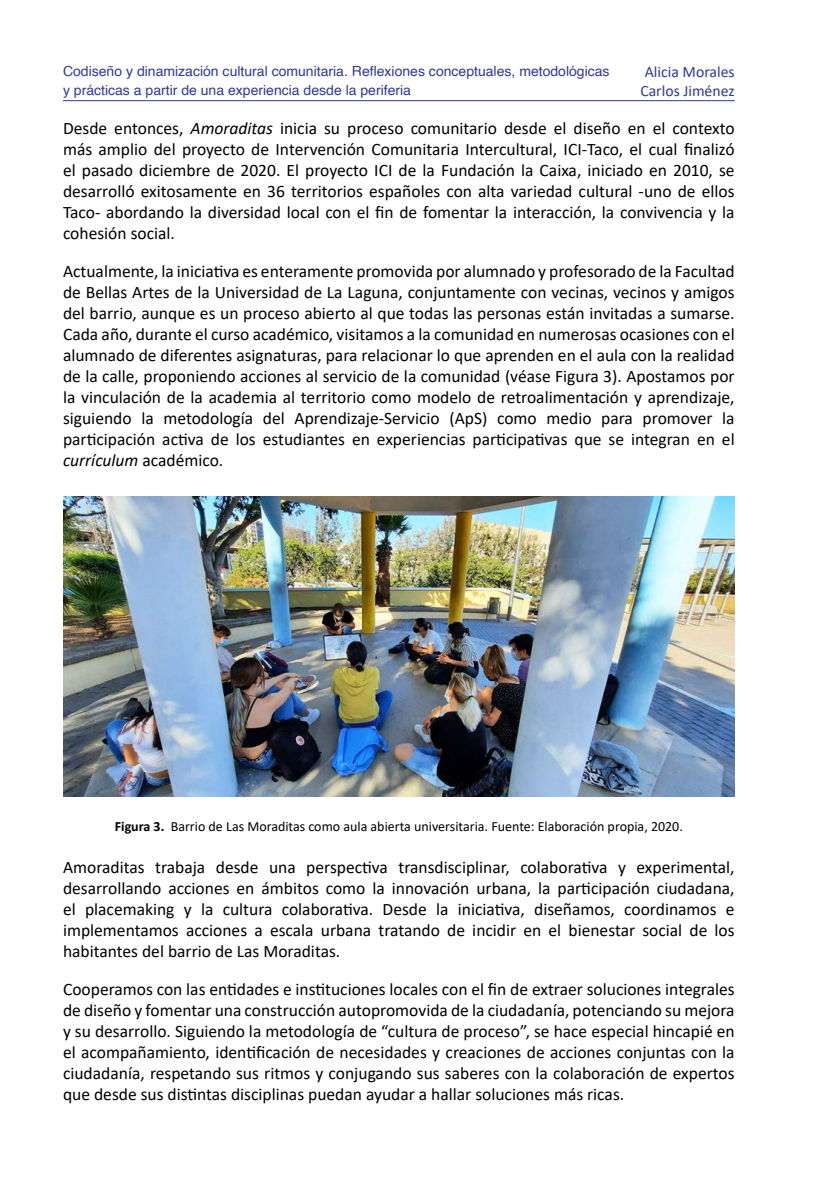
<style>
.page{position:relative;width:834px;height:1191px;background:#fff}
.page>*{position:absolute;margin:0;border:0;box-sizing:border-box;transform-origin:0 0}
.t1{font:17.5px/21px "Calibri";color:#000;text-align:justify}
.t2{font:15.75px/18.9px "Calibri";color:#2f3896}
.t3{font:14px/19.2px "Helvetica";color:#2f3896}
.t4{font:14px "Calibri";color:#000}
.s1{font-style:italic}
.s2{font-weight:700}
</style>
<div class="page">
<hr style="left:63px;top:100px;width:671px;height:1px;background:#2f3896">
<img style="left:63px;top:496px;width:671px;height:300px">
<p class="t3" style="left:63px;top:62px;width:548px">Codiseño y dinamización cultural comunitaria. Reflexiones conceptuales, metodológicas y prácticas a partir de una experiencia desde la periferia</p>
<p class="t2" style="left:640px;top:62px;width:96px">Alicia Morales<br>Carlos Jiménez</p>
<p class="t1" style="left:63px;top:117px;width:673px">Desde entonces, <span class="s1">Amoraditas</span> inicia su proceso comunitario desde el diseño en el contexto más amplio del proyecto de Intervención Comunitaria Intercultural, ICI-Taco, el cual finalizó el pasado diciembre de 2020. El proyecto ICI de la Fundación la Caixa, iniciado en 2010, se desarrolló exitosamente en 36 territorios españoles con alta variedad cultural -uno de ellos Taco- abordando la diversidad local con el fin de fomentar la interacción, la convivencia y la cohesión social.</p>
<p class="t1" style="left:63px;top:261px;width:673px">Actualmente, la iniciativa es enteramente promovida por alumnado y profesorado de la Facultad de Bellas Artes de la Universidad de La Laguna, conjuntamente con vecinas, vecinos y amigos del barrio, aunque es un proceso abierto al que todas las personas están invitadas a sumarse.<br>Cada año, durante el curso académico, visitamos a la comunidad en numerosas ocasiones con el alumnado de diferentes asignaturas, para relacionar lo que aprenden en el aula con la realidad de la calle, proponiendo acciones al servicio de la comunidad (véase Figura 3). Apostamos por la vinculación de la academia al territorio como modelo de retroalimentación y aprendizaje, siguiendo la metodología del Aprendizaje-Servicio (ApS) como medio para promover la participación activa de los estudiantes en experiencias participativas que se integran en el <span class="s1">currículum</span> académico.</p>
<p class="t4" style="left:115px;top:816px;width:569px"><span class="s2">Figura 3.</span> Barrio de Las Moraditas como aula abierta universitaria. Fuente: Elaboración propia, 2020.</p>
<p class="t1" style="left:63px;top:856px;width:673px">Amoraditas trabaja desde una perspectiva transdisciplinar, colaborativa y experimental, desarrollando acciones en ámbitos como la innovación urbana, la participación ciudadana, el placemaking y la cultura colaborativa. Desde la iniciativa, diseñamos, coordinamos e implementamos acciones a escala urbana tratando de incidir en el bienestar social de los habitantes del barrio de Las Moraditas.</p>
<p class="t1" style="left:63px;top:978px;width:673px">Cooperamos con las entidades e instituciones locales con el fin de extraer soluciones integrales de diseño y fomentar una construcción autopromovida de la ciudadanía, potenciando su mejora y su desarrollo. Siguiendo la metodología de “cultura de proceso”, se hace especial hincapié en el acompañamiento, identificación de necesidades y creaciones de acciones conjuntas con la ciudadanía, respetando sus ritmos y conjugando sus saberes con la colaboración de expertos que desde sus distintas disciplinas puedan ayudar a hallar soluciones más ricas.</p>
</div>
